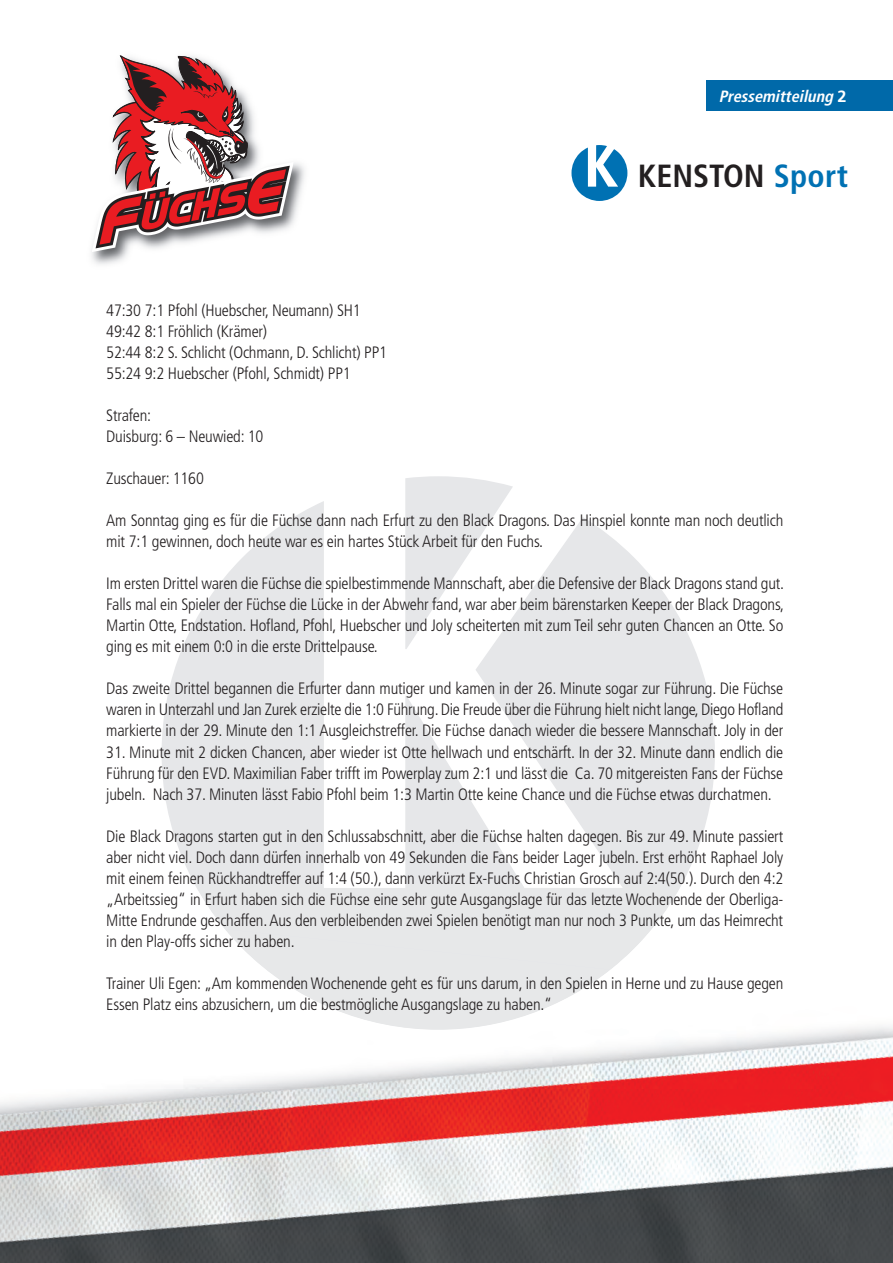
<style>
.page{position:relative;width:893px;height:1263px;background:#fff}
.page>*{position:absolute;margin:0;border:0;box-sizing:border-box;transform-origin:0 0}
.t1{font:700 condensed 32.1px "Frutiger";color:#231f20}
.t2{font:300 condensed 16.5px/21px "Frutiger";letter-spacing:-.01em;color:#231f20}
.t3{font:italic 700 condensed 16.35px "Frutiger";color:#fff}
.s1{font-style:normal;font-stretch:normal}
.s2{color:#0071b3}
</style>
<div class="page">
<svg style="left:405px;top:476px;width:108px;height:25px;background:#e9eaec"></svg>
<svg style="left:162px;top:501px;width:553px;height:382px;fill:#e6e7e9"></svg>
<div style="left:706px;top:81px;width:187px;height:30px;background:#0069a9"></div>
<svg style="left:571px;top:145px;width:56px;height:56px"></svg>
<img style="left:91px;top:163px;width:214px;height:102px">
<svg style="left:92px;top:55px;width:202px;height:197px"></svg>
<img style="left:0;top:905px;width:893px;height:358px">
<img style="left:225px;top:929px;width:385px;height:101px">
<p class="t3" style="left:719px;top:89px;width:129px">Pressemitteilung <span class="s1">2</span></p>
<h1 class="t1" style="left:638px;top:163px;width:212px">KENSTON <span class="s2">Sport</span></h1>
<p class="t2" style="left:106px;top:301px;width:282px">47:30 7:1 Pfohl (Huebscher, Neumann) SH1<br>49:42 8:1 Fröhlich (Krämer)<br>52:44 8:2 S. Schlicht (Ochmann, D. Schlicht) PP1<br>55:24 9:2 Huebscher (Pfohl, Schmidt) PP1</p>
<p class="t2" style="left:106px;top:406px;width:159px">Strafen:<br>Duisburg: 6 – Neuwied: 10</p>
<p class="t2" style="left:106px;top:469px;width:99px">Zuschauer: 1160</p>
<p class="t2" style="left:106px;top:511px;width:679px">Am Sonntag ging es für die Füchse dann nach Erfurt zu den Black Dragons. Das Hinspiel konnte man noch deutlich mit 7:1 gewinnen, doch heute war es ein hartes Stück Arbeit für den Fuchs.</p>
<p class="t2" style="left:106px;top:574px;width:679px;text-align:justify">Im ersten Drittel waren die Füchse die spielbestimmende Mannschaft, aber die Defensive der Black Dragons stand gut.<br>Falls mal ein Spieler der Füchse die Lücke in der Abwehr fand, war aber beim bärenstarken Keeper der Black Dragons, Martin Otte, Endstation. Hofland, Pfohl, Huebscher und Joly scheiterten mit zum Teil sehr guten Chancen an Otte. So ging es mit einem 0:0 in die erste Drittelpause.</p>
<p class="t2" style="left:106px;top:679px;width:679px;text-align:justify">Das zweite Drittel begannen die Erfurter dann mutiger und kamen in der 26. Minute sogar zur Führung. Die Füchse waren in Unterzahl und Jan Zurek erzielte die 1:0 Führung. Die Freude über die Führung hielt nicht lange, Diego Hofland markierte in der 29. Minute den 1:1 Ausgleichstreffer. Die Füchse danach wieder die bessere Mannschaft. Joly in der</p>
<p class="t2" style="left:106px;top:742px;width:678px;text-align:justify">31. Minute mit 2 dicken Chancen, aber wieder ist Otte hellwach und entschärft. In der 32. Minute dann endlich die Führung für den EVD. Maximilian Faber trifft im Powerplay zum 2:1 und lässt die Ca. 70 mitgereisten Fans der Füchse jubeln. Nach 37. Minuten lässt Fabio Pfohl beim 1:3 Martin Otte keine Chance und die Füchse etwas durchatmen.</p>
<p class="t2" style="left:106px;top:826px;width:679px;text-align:justify">Die Black Dragons starten gut in den Schlussabschnitt, aber die Füchse halten dagegen. Bis zur 49. Minute passiert aber nicht viel. Doch dann dürfen innerhalb von 49 Sekunden die Fans beider Lager jubeln. Erst erhöht Raphael Joly mit einem feinen Rückhandtreffer auf 1:4 (50.), dann verkürzt Ex-Fuchs Christian Grosch auf 2:4(50.). Durch den 4:2 „Arbeitssieg“ in Erfurt haben sich die Füchse eine sehr gute Ausgangslage für das letzte Wochenende der Oberliga-Mitte Endrunde geschaffen. Aus den verbleibenden zwei Spielen benötigt man nur noch 3 Punkte, um das Heimrecht in den Play-offs sicher zu haben.</p>
<p class="t2" style="left:106px;top:974px;width:679px">Trainer Uli Egen: „Am kommenden Wochenende geht es für uns darum, in den Spielen in Herne und zu Hause gegen<br>Essen Platz eins abzusichern, um die bestmögliche Ausgangslage zu haben.“</p>
</div>
